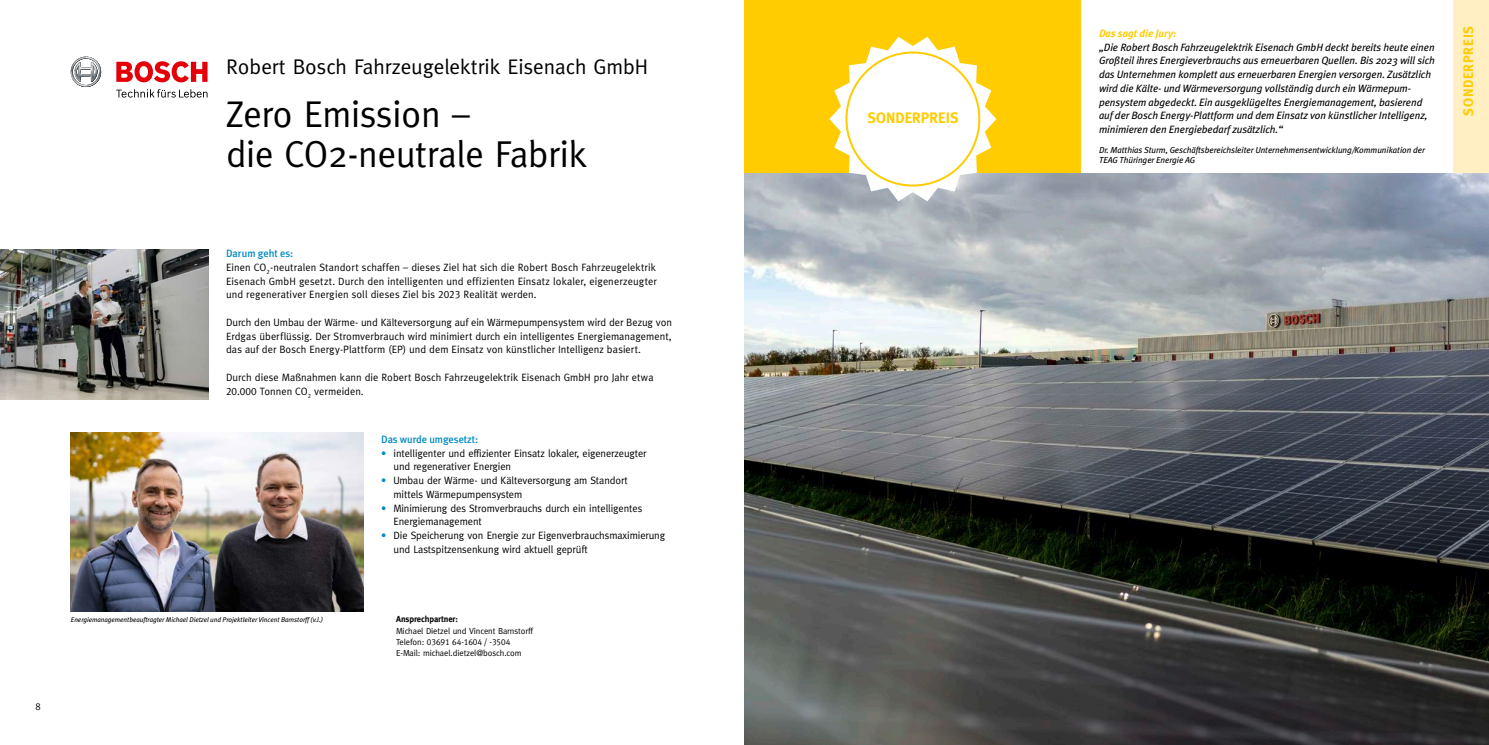
<style>
.page{position:relative;width:1489px;height:745px;background:#fff}
.page>*{position:absolute;margin:0;border:0;box-sizing:border-box;transform-origin:0 0}
.t1{font:37.5px/40px "Meta";letter-spacing:-.005em;color:#000}
.t2{font:21.25px "Meta";color:#000}
.t3{font:700 15.12px "Meta";color:#fecc00}
.t4{font:700 13.75px "Meta";letter-spacing:.05em;color:#fecc00}
.t5{font:10.62px/13.8px "Meta";letter-spacing:-.005em;color:#000}
.t6{font:italic 10.62px/13.8px "Meta Plus";letter-spacing:-.005em;color:#000}
.t7{font:500 10.62px "Meta Plus";letter-spacing:-.005em;color:#008ac3}
.t8{font:italic 700 10.62px "Meta Plus";letter-spacing:-.005em;color:#fecc00}
.t9{font:10px "Meta Caps";color:#000}
.t10{font:italic 8.75px/10px "Meta Plus";letter-spacing:-.005em;color:#000}
.t11{font:8.75px "Meta";letter-spacing:-.005em;color:#000}
.t12{font:8.75px "Meta Caps";letter-spacing:-.005em;color:#000}
.t13{font:700 8.75px "Meta";letter-spacing:-.005em;color:#000}
.t14{font:italic 6.88px "Meta Plus";letter-spacing:-.005em;color:#000}
.s1{font-family:"Meta Caps"}
.s2{color:#008ac3}
.s3{font-family:"Meta"}
</style>
<div class="page">
<img style="left:744px;top:172px;width:744px;height:572px">
<div style="left:744px;top:0;width:337px;height:172px;background:#fecc00"></div>
<img style="left:71px;top:432px;width:292px;height:179px">
<img style="left:0;top:249px;width:208px;height:150px">
<div style="left:1453px;top:0;width:35px;height:172px;background:#ffefc2"></div>
<svg style="left:829px;top:37px;width:167px;height:164px"></svg>
<svg style="left:116px;top:89px;width:91px;height:8px"></svg>
<svg style="left:71px;top:57px;width:30px;height:30px"></svg>
<svg style="left:116px;top:61px;width:91px;height:21px"></svg>
<h2 class="t2" style="left:226px;top:54px;width:423px">Robert Bosch Fahrzeugelektrik Eisenach GmbH</h2>
<h1 class="t1" style="left:226px;top:94px;width:362px">Zero Emission –<br>die CO2-neutrale Fabrik</h1>
<p class="t9" style="left:35px;top:699px;width:7px">8</p>
<p class="t7" style="left:226px;top:247px;width:69px">Darum geht es:</p>
<p class="t5" style="left:226px;top:260px;width:432px;text-align:justify">Einen CO<sub>2</sub>-neutralen Standort schaffen – dieses Ziel hat sich die Robert Bosch Fahrzeugelektrik Eisenach GmbH gesetzt. Durch den intelligenten und effizienten Einsatz lokaler, eigenerzeugter und regenerativer Energien soll dieses Ziel bis <span class="s1">2023</span> Realität werden.</p>
<p class="t5" style="left:226px;top:315px;width:447px;text-align:justify">Durch den Umbau der Wärme- und Kälteversorgung auf ein Wärmepumpensystem wird der Bezug von Erdgas überflüssig. Der Stromverbrauch wird minimiert durch ein intelligentes Energiemanagement, das auf der Bosch Energy-Plattform (EP) und dem Einsatz von künstlicher Intelligenz basiert.</p>
<p class="t5" style="left:226px;top:370px;width:429px">Durch diese Maßnahmen kann die Robert Bosch Fahrzeugelektrik Eisenach GmbH pro Jahr etwa<br><span class="s1">20</span>.<span class="s1">000</span> Tonnen CO<sub>2</sub> vermeiden.</p>
<p class="t7" style="left:381px;top:432px;width:99px">Das wurde umgesetzt:</p>
<p class="t5" style="left:393px;top:445px;width:254px;text-indent:-12px"><span class="s2">•</span> intelligenter und effizienter Einsatz lokaler, eigenerzeugter und regenerativer Energien</p>
<p class="t5" style="left:393px;top:473px;width:236px;text-indent:-12px"><span class="s2">•</span> Umbau der Wärme- und Kälteversorgung am Standort mittels Wärmepumpensystem</p>
<p class="t5" style="left:393px;top:500px;width:250px;text-indent:-12px"><span class="s2">•</span> Minimierung des Stromverbrauchs durch ein intelligentes<br>Energiemanagement</p>
<p class="t5" style="left:393px;top:528px;width:273px;text-indent:-12px"><span class="s2">•</span> Die Speicherung von Energie zur Eigenverbrauchsmaximierung und Lastspitzensenkung wird aktuell geprüft</p>
<p class="t14" style="left:71px;top:615px;width:254px">Energiemanagementbeauftragter Michael Dietzel und Projektleiter Vincent Barnstorff (v.l.)</p>
<p class="t13" style="left:396px;top:614px;width:63px">Ansprechpartner:</p>
<p class="t11" style="left:396px;top:625px;width:138px">Michael Dietzel und Vincent Barnstorff</p>
<p class="t12" style="left:396px;top:636px;width:116px"><span class="s3">Telefon:</span> 03691 64<span class="s3">-</span>1604 <span class="s3">/ -</span>3504</p>
<p class="t11" style="left:396px;top:647px;width:127px">E-Mail: michael.dietzel@bosch.com</p>
<h3 class="t3" style="left:867px;top:109px;width:93px">SONDERPREIS</h3>
<p class="t8" style="left:1098px;top:27px;width:79px">Das sagt die Jury:</p>
<p class="t6" style="left:1098px;top:40px;width:337px">„Die Robert Bosch Fahrzeugelektrik Eisenach GmbH deckt bereits heute einen Großteil ihres Energieverbrauchs aus erneuerbaren Quellen. Bis 2023 will sich das Unternehmen komplett aus erneuerbaren Energien versorgen. Zusätzlich wird die Kälte- und Wärmeversorgung vollständig durch ein Wärmepum&shy;pensystem abgedeckt. Ein ausgeklügeltes Energiemanagement, basierend auf der Bosch Energy-Plattform und dem Einsatz von künstlicher Intelligenz, minimieren den Energiebedarf zusätzlich.“</p>
<p class="t10" style="left:1098px;top:145px;width:327px">Dr. Matthias Sturm, Geschäftsbereichsleiter Unternehmensentwicklung/Kommunikation der<br>TEAG Thüringer Energie AG</p>
<p class="t4" style="left:1460px;top:116px;width:91px;rotate:-90deg">SONDERPREIS</p>
</div>
